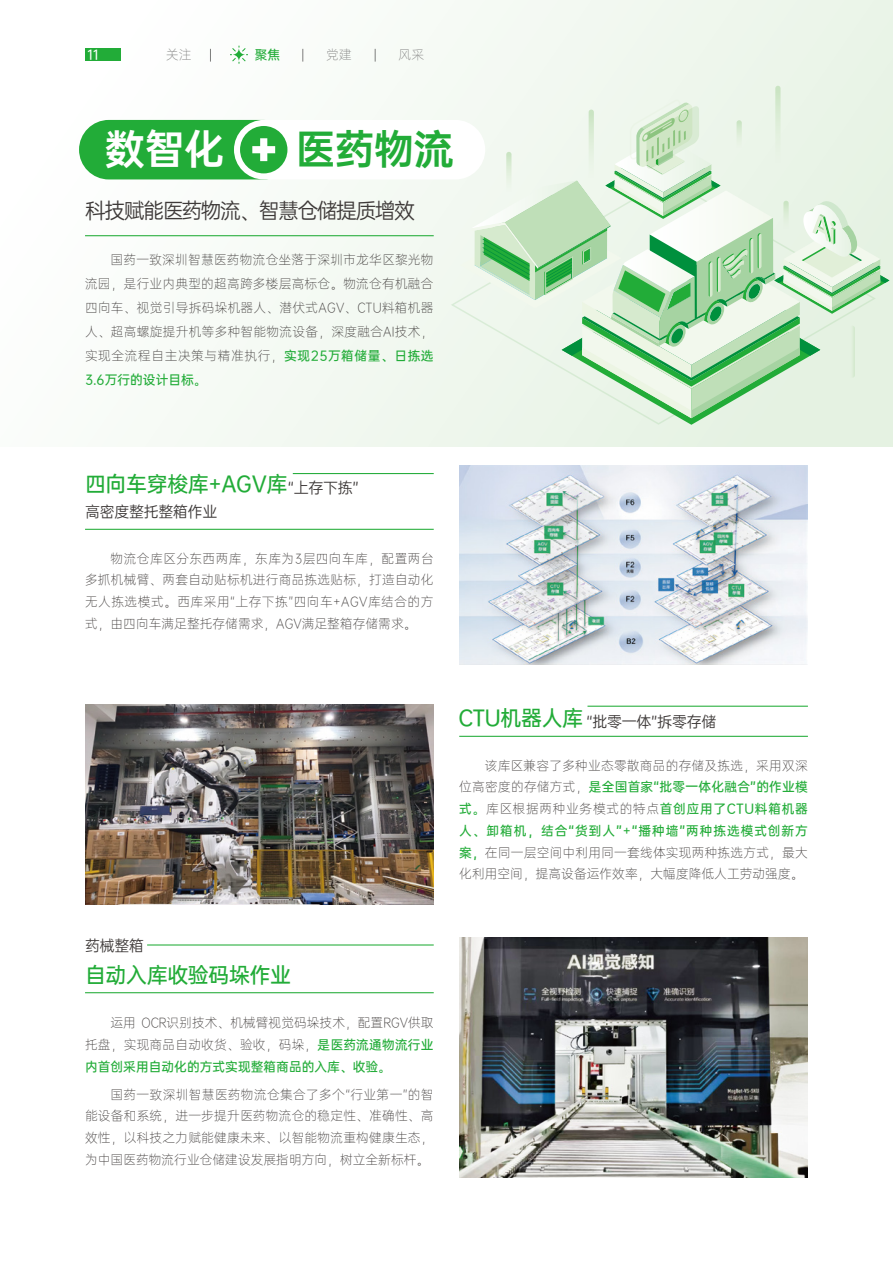
<style>
.page{position:relative;width:893px;height:1263px;background:#fff}
.page>*{position:absolute;margin:0;border:0;box-sizing:border-box;transform-origin:0 0}
.t1{font:40.5px "OPPO Sans B";color:#22ac38}
.t2{font:40.5px "OPPO Sans B";color:#fff}
.t3{font:21px "OPPO Sans M";letter-spacing:-.02em;color:#22ac38}
.t4{font:21px "OPPO Sans R";letter-spacing:-.08em;color:#3e3a39}
.t5{font:15px "OPPO Sans R";letter-spacing:-.02em;color:#3e3a39}
.t6{font:12.75px/21.8px "OPPO Sans L";letter-spacing:.015em;color:#3e3a39;text-align:justify}
.t7{font:12.75px/21.8px "OPPO Sans M";letter-spacing:.015em;color:#22ac38;text-align:justify}
.t8{font:12.75px "OPPO Sans L";color:#7d7d7d}
.t9{font:12.75px "OPPO Sans M";color:#fff}
.s1{font-family:"OPPO Sans M";color:#22ac38}
.s2{font-family:"OPPO Sans L";color:#3e3a39}
</style>
<div class="page">
<div style="left:0;top:0;width:893px;height:446px;background:linear-gradient(to right,#fdfefd,#e9f3e6)"></div>
<div style="left:451px;top:179px;width:9px;height:246px;background:#f0f7ef"></div>
<div style="left:85px;top:48px;width:35px;height:13px;background:#22ac38"></div>
<svg style="left:210px;top:49px;width:1px;height:13px"></svg>
<svg style="left:303px;top:49px;width:1px;height:13px"></svg>
<svg style="left:375px;top:49px;width:1px;height:13px"></svg>
<svg style="left:230px;top:46px;width:18px;height:18px"></svg>
<hr style="left:85px;top:235px;width:349px;height:1px;background:#22ac38">
<hr style="left:85px;top:529px;width:349px;height:1px;background:#22ac38">
<hr style="left:293px;top:473px;width:141px;height:1px;background:#22ac38">
<hr style="left:85px;top:992px;width:349px;height:1px;background:#22ac38">
<hr style="left:147px;top:944px;width:287px;height:1px;background:#22ac38">
<hr style="left:459px;top:736px;width:349px;height:1px;background:#22ac38">
<hr style="left:587px;top:706px;width:221px;height:1px;background:#22ac38">
<img style="left:85px;top:704px;width:349px;height:200px">
<img style="left:459px;top:466px;width:349px;height:199px">
<img style="left:459px;top:937px;width:349px;height:241px">
<div style="left:775px;top:86px;width:5px;height:83px;background:#cce5c5;border-radius:3px"></div>
<div style="left:79px;top:120px;width:214px;height:59px;background:#22ac38;border-radius:30px"></div>
<div style="left:234px;top:120px;width:251px;height:59px;background:#fff;border-radius:30px"></div>
<div style="left:240px;top:126px;width:47px;height:47px;background:#22ac38;border-radius:50%"></div>
<svg style="left:252px;top:138px;width:23px;height:23px"></svg>
<svg style="left:460px;top:100px;width:429px;height:325px;background:#d3ead3"></svg>
<p class="t9" style="left:88px;top:44px;width:13px">11</p>
<p class="t8" style="left:166px;top:45px;width:27px">关注</p>
<p class="t7" style="left:255px;top:43px;width:27px">聚焦</p>
<p class="t8" style="left:326px;top:45px;width:27px">党建</p>
<p class="t8" style="left:399px;top:45px;width:27px">风采</p>
<h1 class="t2" style="left:105px;top:114px;width:121px">数智化</h1>
<h1 class="t1" style="left:295px;top:114px;width:161px">医药物流</h1>
<h2 class="t4" style="left:85px;top:194px;width:332px">科技赋能医药物流、智慧仓储提质增效</h2>
<p class="t6" style="left:85px;top:247px;width:350px;line-height:24px;text-indent:26px">国药一致深圳智慧医药物流仓坐落于深圳市龙华区黎光物流园，是行业内典型的超高跨多楼层高标仓。物流仓有机融合四向车、视觉引导拆码垛机器人、潜伏式AGV、CTU料箱机器人、超高螺旋提升机等多种智能物流设备，深度融合AI技术，实现全流程自主决策与精准执行，<span class="s1">实现25万箱储量、日拣选</span></p>
<p class="t7" style="left:85px;top:368px;width:123px">3.6万行的设计目标。</p>
<h2 class="t3" style="left:85px;top:467px;width:204px">四向车穿梭库+AGV库</h2>
<p class="t5" style="left:288px;top:476px;width:73px">“上存下拣”</p>
<p class="t5" style="left:85px;top:500px;width:134px">高密度整托整箱作业</p>
<p class="t6" style="left:85px;top:547px;width:350px;text-indent:26px">物流仓库区分东西两库，东库为3层四向车库，配置两台多抓机械臂、两套自动贴标机进行商品拣选贴标，打造自动化无人拣选模式。西库采用“上存下拣”四向车+AGV库结合的方式，由四向车满足整托存储需求，AGV满足整箱存储需求。</p>
<p class="t5" style="left:85px;top:934px;width:61px">药械整箱</p>
<h2 class="t3" style="left:85px;top:957px;width:208px">自动入库收验码垛作业</h2>
<p class="t6" style="left:85px;top:1011px;width:350px;text-align:right">运用 OCR识别技术、机械臂视觉码垛技术，配置RGV供取<br>托盘，实现商品自动收货、验收，码垛，<span class="s1">是医药流通物流行业</span></p>
<p class="t7" style="left:85px;top:1055px;width:307px">内首创采用自动化的方式实现整箱商品的入库、收验。</p>
<p class="t6" style="left:85px;top:1083px;width:350px;text-indent:26px">国药一致深圳智慧医药物流仓集合了多个“行业第一”的智能设备和系统，进一步提升医药物流仓的稳定性、准确性、高效性，以科技之力赋能健康未来、以智能物流重构健康生态，为中国医药物流行业仓储建设发展指明方向，树立全新标杆。</p>
<h2 class="t3" style="left:458px;top:701px;width:126px">CTU机器人库</h2>
<p class="t5" style="left:586px;top:710px;width:131px">“批零一体”拆零存储</p>
<p class="t6" style="left:485px;top:754px;width:325px">该库区兼容了多种业态零散商品的存储及拣选，采用双深</p>
<p class="t7" style="left:459px;top:775px;width:350px"><span class="s2">位高密度的存储方式，</span>是全国首家“批零一体化融合”的作业模式。<span class="s2">库区根据两种业务模式的特点</span>首创应用了CTU料箱机器人、卸箱机，结合“货到人”+“播种墙”两种拣选模式创新方</p>
<p class="t6" style="left:459px;top:841px;width:350px"><span class="s1">案，</span>在同一层空间中利用同一套线体实现两种拣选方式，最大化利用空间，提高设备运作效率，大幅度降低人工劳动强度。</p>
</div>
